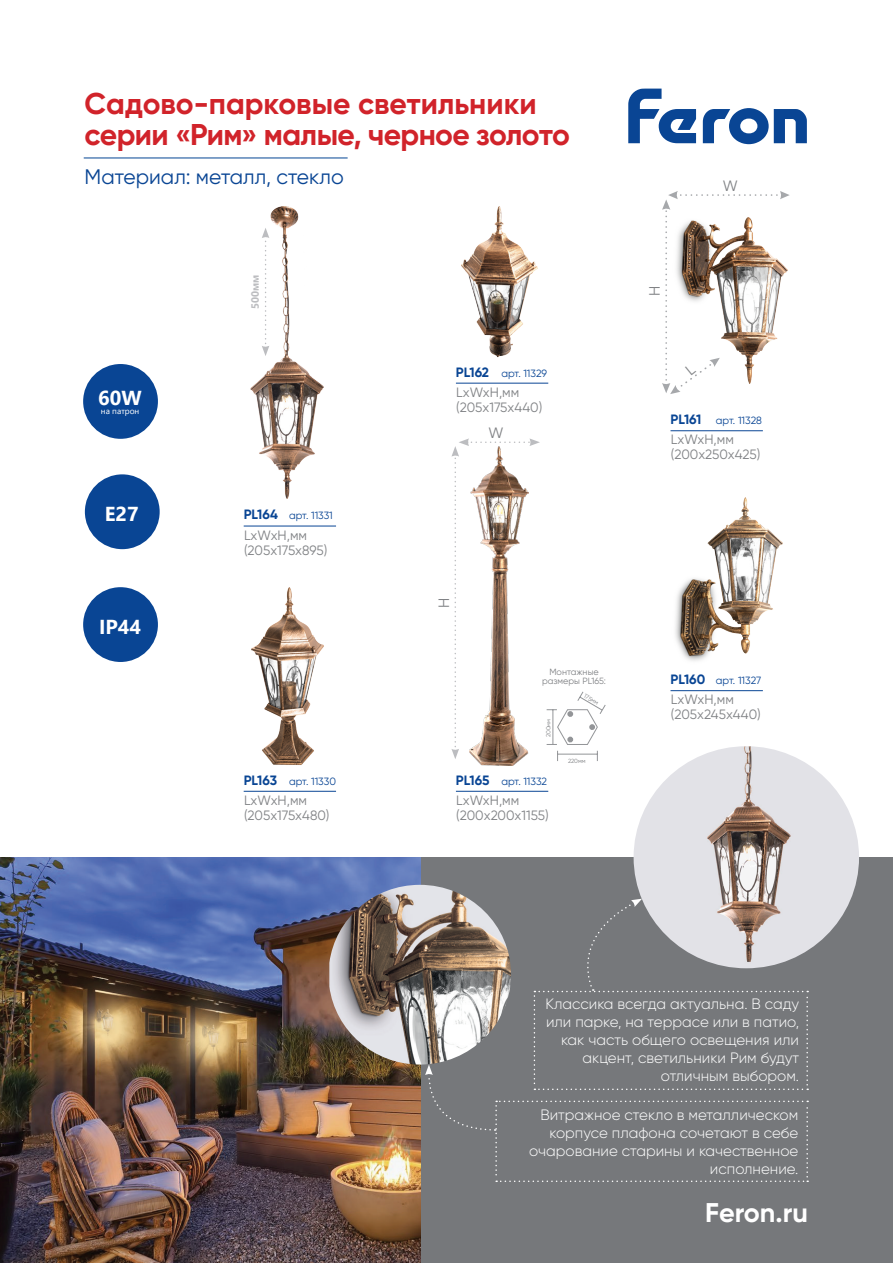
<style>
.page{position:relative;width:893px;height:1263px;background:#fff}
.page>*{position:absolute;margin:0;border:0;box-sizing:border-box;transform-origin:0 0}
.t1{font:700 30px/31.5px "Gilroy";letter-spacing:-.01em;color:#d1232a}
.t2{font:700 27px "Gilroy";color:#fff}
.t3{font:21px "Gilroy";color:#094594}
.t4{font:700 20.25px "Segoe UI";color:#fff}
.t5{font:300 15px/18px "Gilroy";color:#fff;text-align:right}
.t6{font:15px "Gilroy";color:#808285}
.t7{font:13.5px/15px "Gilroy";color:#808285}
.t8{font:10.5px "Gilroy";color:#094594}
.t9{font:700 10.5px "Segoe UI";color:#bcbdc0}
.t10{font:9px/9px "Gilroy";color:#808285;text-align:center}
.t11{font:8.4px "Segoe UI";color:#fff}
.t12{font:6px "Gilroy";color:#808285}
.s1{font-weight:700;font-size:13.5px}
</style>
<div class="page">
<div style="left:0;top:857px;width:893px;height:406px;background:#76787b"></div>
<img style="left:0;top:857px;width:421px;height:406px">
<img style="left:329px;top:885px;width:140px;height:179px">
<img style="left:634px;top:746px;width:225px;height:204px">
<img style="left:461px;top:206px;width:76px;height:152px">
<svg style="left:703px;top:108px;width:104px;height:36px"></svg>
<svg style="left:628px;top:89px;width:68px;height:54px"></svg>
<hr style="left:84px;top:158px;width:264px;height:1px;background:#034594">
<svg style="left:425px;top:899px;width:383px;height:283px"></svg>
<hr style="left:670px;top:430px;width:93px;height:1px;background:#094594">
<hr style="left:670px;top:690px;width:93px;height:1px;background:#094594">
<img style="left:675px;top:498px;width:107px;height:163px">
<hr style="left:456px;top:791px;width:92px;height:1px;background:#094594">
<hr style="left:456px;top:383px;width:92px;height:1px;background:#094594">
<svg style="left:451px;top:438px;width:89px;height:321px"></svg>
<img style="left:251px;top:588px;width:73px;height:177px">
<img style="left:250px;top:206px;width:73px;height:293px">
<hr style="left:244px;top:791px;width:92px;height:1px;background:#094594">
<hr style="left:244px;top:526px;width:92px;height:1px;background:#094594">
<svg style="left:262px;top:228px;width:7px;height:128px"></svg>
<div style="left:85px;top:474px;width:75px;height:75px;background:#094594;border-radius:50%"></div>
<div style="left:83px;top:587px;width:75px;height:75px;background:#094594;border-radius:50%"></div>
<div style="left:83px;top:364px;width:75px;height:75px;background:#094594;border-radius:50%"></div>
<svg style="left:546px;top:691px;width:60px;height:70px"></svg>
<svg style="left:662px;top:191px;width:128px;height:203px"></svg>
<h1 class="t1" style="left:85px;top:87px;width:487px">Садово-парковые светильники серии «Рим» малые, черное золото</h1>
<h3 class="t3" style="left:85px;top:164px;width:261px">Материал: металл, стекло</h3>
<h3 class="t4" style="left:98px;top:378px;width:45px">60W</h3>
<p class="t11" style="left:101px;top:403px;width:40px">на патрон</p>
<h3 class="t4" style="left:105px;top:494px;width:35px">E27</h3>
<h3 class="t4" style="left:99px;top:607px;width:44px">IP44</h3>
<p class="t9" style="left:245px;top:309px;width:36px;rotate:-90deg">500мм</p>
<p class="t8" style="left:244px;top:509px;width:91px"><span class="s1">PL164</span> арт. 11331</p>
<p class="t7" style="left:244px;top:527px;width:85px">LxWxH,мм (205х175х895)</p>
<p class="t8" style="left:244px;top:775px;width:94px"><span class="s1">PL163</span> арт. 11330</p>
<p class="t7" style="left:244px;top:792px;width:87px">LxWxH,мм (205х175х480)</p>
<p class="t8" style="left:456px;top:366px;width:93px"><span class="s1">PL162</span> арт. 11329</p>
<p class="t7" style="left:456px;top:384px;width:88px">LxWxH,мм (205х175х440)</p>
<p class="t6" style="left:489px;top:424px;width:16px">W</p>
<p class="t6" style="left:435px;top:608px;width:12px;rotate:-90deg">H</p>
<p class="t10" style="left:542px;top:668px;width:65px">Монтажные размеры PL165:</p>
<p class="t12" style="left:586px;top:692px;width:17px;rotate:29deg">175мм</p>
<p class="t12" style="left:545px;top:737px;width:20px;rotate:-90deg">200мм</p>
<p class="t12" style="left:568px;top:757px;width:19px">220мм</p>
<p class="t8" style="left:456px;top:775px;width:93px"><span class="s1">PL165</span> арт. 11332</p>
<p class="t7" style="left:456px;top:792px;width:94px">LxWxH,мм (200х200х1155)</p>
<p class="t6" style="left:645px;top:296px;width:12px;rotate:-90deg">H</p>
<p class="t6" style="left:723px;top:176px;width:16px">W</p>
<p class="t8" style="left:670px;top:414px;width:93px"><span class="s1">PL161</span> арт. 11328</p>
<p class="t7" style="left:671px;top:432px;width:91px">LxWxH,мм (200х250х425)</p>
<p class="t8" style="left:670px;top:674px;width:92px"><span class="s1">PL160</span> арт. 11327</p>
<p class="t7" style="left:671px;top:692px;width:91px">LxWxH,мм (205х245х440)</p>
<p class="t5" style="left:545px;top:994px;width:255px">Классика всегда актуальна. В саду или парке, на террасе или в патио, как часть общего освещения или акцент, светильники Рим будут отличным выбором.</p>
<p class="t5" style="left:529px;top:1105px;width:271px">Витражное стекло в металлическом корпусе плафона сочетают в себе очарование старины и качественное исполнение.</p>
<h2 class="t2" style="left:705px;top:1196px;width:104px">Feron.ru</h2>
</div>
